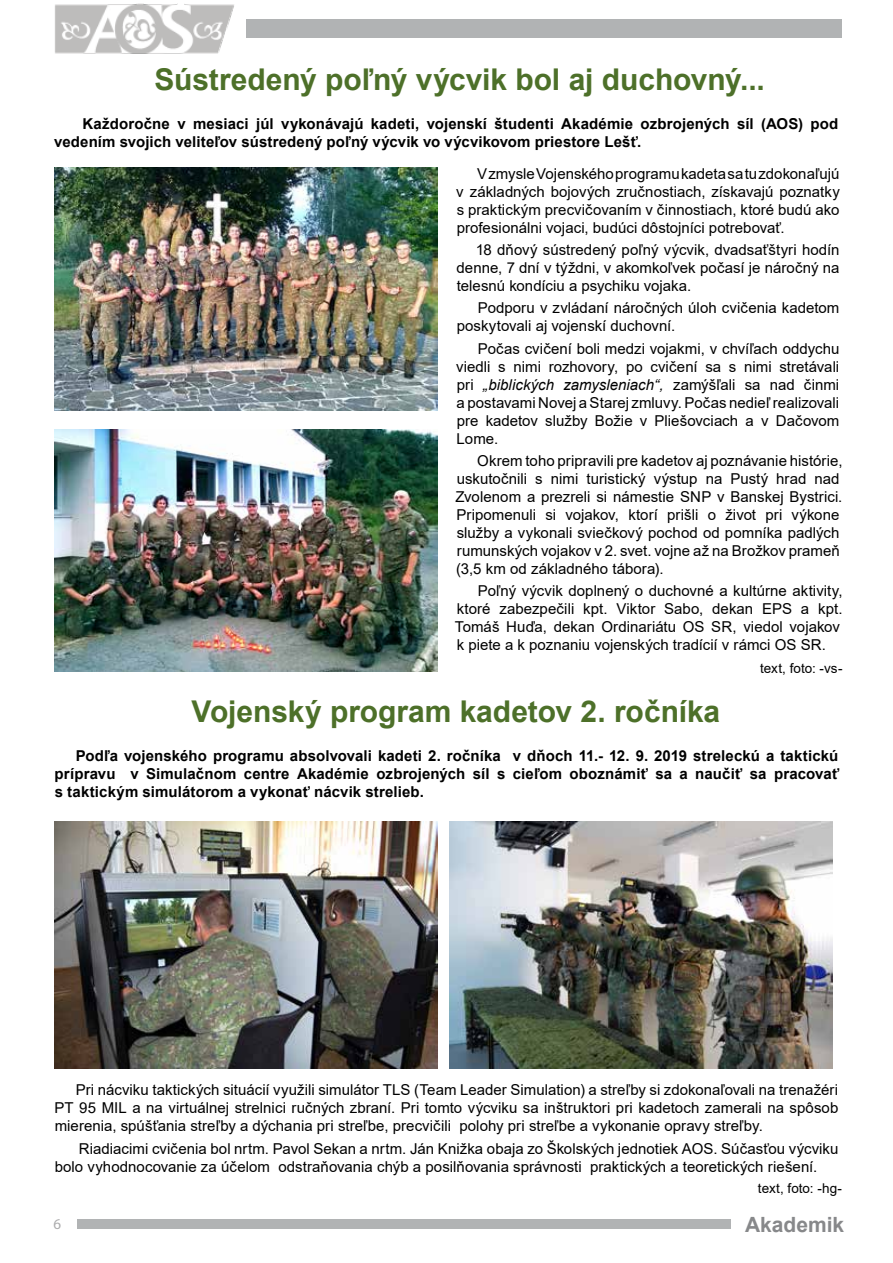
<style>
.page{position:relative;width:893px;height:1263px;background:#fff}
.page>*{position:absolute;margin:0;border:0;box-sizing:border-box;transform-origin:0 0}
.t1{font:700 30px "Arial";letter-spacing:-.005em;color:#4d7029}
.t2{font:700 21px "Arial";color:#87888a}
.t3{font:15px/18px "Arial";color:#000;text-align:justify}
.t4{font:700 15px/18px "Arial";letter-spacing:.01em;color:#000}
.t5{font:15px "Myriad Pro";color:#58585a}
.t6{font:13.5px "Arial";color:#000}
.s1{font-style:italic}
</style>
<div class="page">
<div style="left:78px;top:1219px;width:653px;height:10px;background:#b1b3b4"></div>
<img style="left:55px;top:3px;width:179px;height:51px">
<div style="left:247px;top:20px;width:595px;height:18px;background:#b1b3b4"></div>
<img style="left:54px;top:168px;width:384px;height:242px">
<img style="left:54px;top:429px;width:384px;height:243px">
<img style="left:55px;top:822px;width:383px;height:246px">
<img style="left:449px;top:822px;width:383px;height:246px">
<h1 class="t1" style="left:154px;top:58px;width:612px">Sústredený poľný výcvik bol aj duchovný...</h1>
<p class="t4" style="left:54px;top:115px;width:786px;text-indent:28px">Každoročne v mesiaci júl vykonávajú kadeti, vojenskí študenti Akadémie ozbrojených síl (AOS) pod vedením svojich veliteľov sústredený poľný výcvik vo výcvikovom priestore Lešť.</p>
<p class="t3" style="left:456px;top:165px;width:385px;text-indent:21px">V zmysle Vojenského programu kadeta sa tu zdokonaľujú v základných bojových zručnostiach, získavajú poznatky s praktickým precvičovaním v činnostiach, ktoré budú ako profesionálni vojaci, budúci dôstojníci potrebovať.</p>
<p class="t3" style="left:457px;top:241px;width:384px;text-indent:19px">18 dňový sústredený poľný výcvik, dvadsaťštyri hodín denne, 7 dní v týždni, v akomkoľvek počasí je náročný na telesnú kondíciu a psychiku vojaka.</p>
<p class="t3" style="left:457px;top:299px;width:384px;text-indent:21px">Podporu v zvládaní náročných úloh cvičenia kadetom poskytovali aj vojenskí duchovní.</p>
<p class="t3" style="left:456px;top:339px;width:385px;text-indent:22px">Počas cvičení boli medzi vojakmi, v chvíľach oddychu viedli s nimi rozhovory, po cvičení sa s nimi stretávali pri <span class="s1">„biblických zamysleniach“,</span> zamýšľali sa nad činmi a postavami Novej a Starej zmluvy. Počas nedieľ realizovali pre kadetov služby Božie v Pliešovciach a v Dačovom Lome.</p>
<p class="t3" style="left:455px;top:451px;width:389px;text-align:left;text-indent:22px">Okrem toho pripravili pre kadetov aj poznávanie histórie, uskutočnili s nimi turistický výstup na Pustý hrad nad Zvolenom a prezreli si námestie SNP v Banskej Bystrici.<br>Pripomenuli si vojakov, ktorí prišli o život pri výkone služby a vykonali sviečkový pochod od pomníka padlých rumunských vojakov v 2. svet. vojne až na Brožkov prameň (3,5 km od základného tábora).</p>
<p class="t3" style="left:455px;top:582px;width:389px;text-align:left;text-indent:23px">Poľný výcvik doplnený o duchovné a kultúrne aktivity, ktoré zabezpečili kpt. Viktor Sabo, dekan EPS a kpt.<br>Tomáš Huďa, dekan Ordinariátu OS SR, viedol vojakov k piete a k poznaniu vojenských tradícií v rámci OS SR.</p>
<p class="t6" style="left:760px;top:659px;width:84px">text, foto: -vs-</p>
<h1 class="t1" style="left:191px;top:690px;width:530px">Vojenský program kadetov 2. ročníka</h1>
<p class="t4" style="left:55px;top:746px;width:786px;text-align:justify;text-indent:21px">Podľa vojenského programu absolvovali kadeti 2. ročníka v dňoch 11.- 12. 9. 2019 streleckú a taktickú prípravu v Simulačnom centre Akadémie ozbrojených síl s cieľom oboznámiť sa a naučiť sa pracovať s taktickým simulátorom a vykonať nácvik strelieb.</p>
<p class="t3" style="left:54px;top:1081px;width:785px;text-indent:21px">Pri nácviku taktických situácií využili simulátor TLS (Team Leader Simulation) a streľby si zdokonaľovali na trenažéri PT 95 MIL a na virtuálnej strelnici ručných zbraní. Pri tomto výcviku sa inštruktori pri kadetoch zamerali na spôsob mierenia, spúšťania streľby a dýchania pri streľbe, precvičili polohy pri streľbe a vykonanie opravy streľby.</p>
<p class="t3" style="left:55px;top:1139px;width:785px;text-indent:24px">Riadiacimi cvičenia bol nrtm. Pavol Sekan a nrtm. Ján Knižka obaja zo Školských jednotiek AOS. Súčasťou výcviku bolo vyhodnocovanie za účelom odstraňovania chýb a posilňovania správnosti praktických a teoretických riešení.</p>
<p class="t6" style="left:758px;top:1179px;width:86px">text, foto: -hg-</p>
<p class="t5" style="left:53px;top:1215px;width:9px">6</p>
<h2 class="t2" style="left:745px;top:1209px;width:101px">Akademik</h2>
</div>
